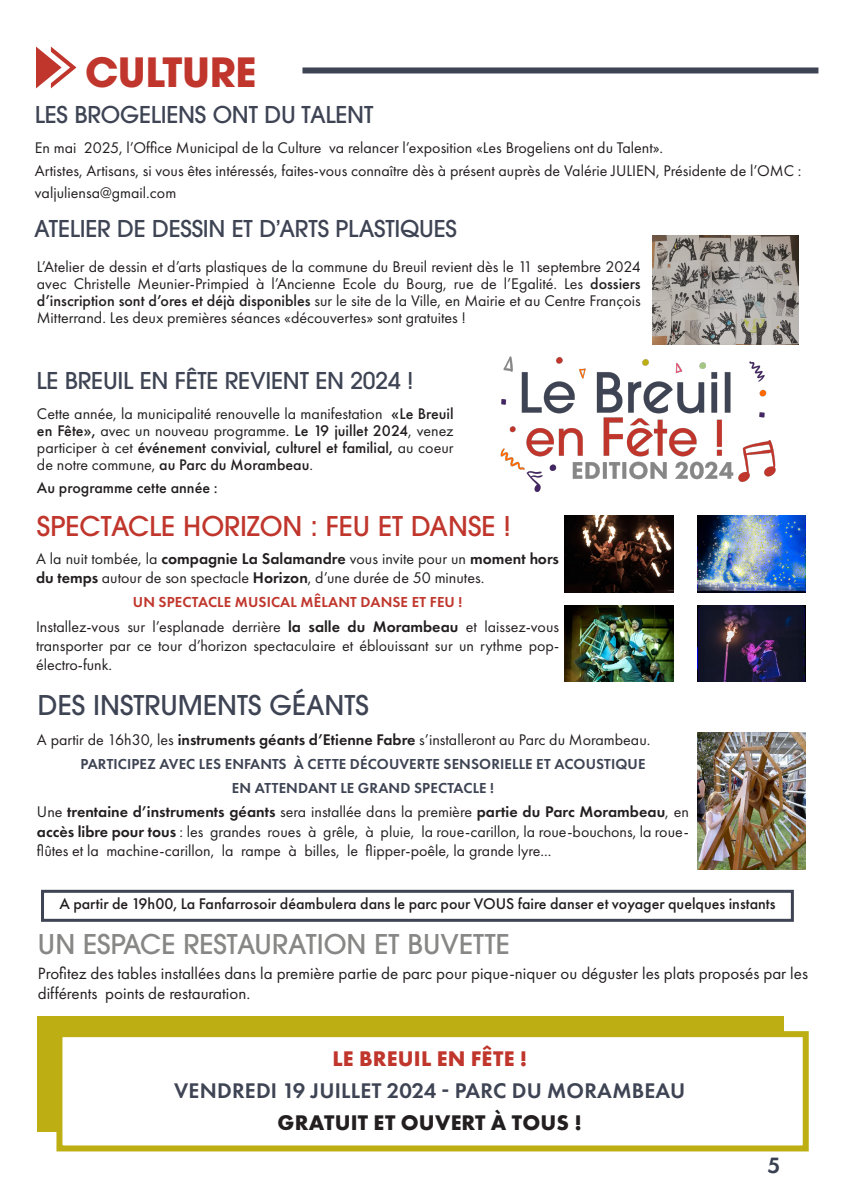
<style>
.page{position:relative;width:842px;height:1191px;background:#fff}
.page>*{position:absolute;margin:0;border:0;box-sizing:border-box;transform-origin:0 0}
.t1{font:700 40px "ITC Avant Garde Pro";letter-spacing:-.01em;color:#c0362c}
.t2{font:500 27px "ITC Avant Garde Pro";color:#878786}
.t3{font:500 27px "ITC Avant Garde Pro";color:#c0362c}
.t4{font:500 27px "ITC Avant Garde Pro";color:#3e4454}
.t5{font:500 23px "ITC Avant Garde Pro";letter-spacing:-.01em;color:#3e4454}
.t6{font:600 23px "Futura PT";color:#384151}
.t7{font:600 22px "Futura PT";letter-spacing:.01em;color:#3e4454}
.t8{font:700 22px "Futura PT";letter-spacing:.01em;color:#231f20}
.t9{font:700 22px "Futura PT";letter-spacing:.01em;color:#c0362c}
.t10{font:17px/20.4px "Futura PT";color:#231f20}
.t11{font:16px/17px "Futura PT";color:#231f20;text-align:justify}
.t12{font:500 16px "Futura PT";color:#231f20}
.t13{font:600 15px "Futura PT";letter-spacing:.01em;color:#3e4454}
.t14{font:600 15px "Futura PT";letter-spacing:.01em;color:#c0362c}
.s1{font-weight:500}
.s2{font-weight:600}
</style>
<div class="page">
<svg style="left:36px;top:47px;width:40px;height:41px"></svg>
<div style="left:302px;top:67px;width:516px;height:6px;background:#3e4454"></div>
<img style="left:653px;top:235px;width:145px;height:109px">
<img style="left:500px;top:356px;width:276px;height:136px">
<img style="left:564px;top:605px;width:109px;height:77px">
<img style="left:697px;top:605px;width:109px;height:76px">
<img style="left:697px;top:516px;width:109px;height:76px">
<img style="left:564px;top:516px;width:109px;height:76px">
<img style="left:697px;top:733px;width:109px;height:137px">
<div style="left:41px;top:889px;width:753px;height:32px;border:3px solid #3e4454"></div>
<div style="left:38px;top:1016px;width:746px;height:115px;background:#bdae13"></div>
<div style="left:56px;top:1031px;width:753px;height:120px;background:#fff;border:6px solid #bdae13"></div>
<p class="t1" style="left:85px;top:46px;width:173px">CULTURE</p>
<p class="t5" style="left:35px;top:100px;width:340px">LES BROGELIENS ONT DU TALENT</p>
<p class="t11" style="left:35px;top:139px;width:630px">En mai 2025, l’Office Municipal de la Culture va relancer l’exposition «Les Brogeliens ont du Talent».</p>
<p class="t11" style="left:35px;top:162px;width:768px">Artistes, Artisans, si vous êtes intéressés, faites-vous connaître dès à présent auprès de Valérie JULIEN, Présidente de l’OMC :</p>
<p class="t11" style="left:35px;top:184px;width:143px">valjuliensa@gmail.com</p>
<p class="t5" style="left:34px;top:213px;width:425px">ATELIER DE DESSIN ET D’ARTS PLASTIQUES</p>
<p class="t11" style="left:37px;top:258px;width:605px">L’Atelier de dessin et d’arts plastiques de la commune du Breuil revient dès le 11 septembre 2024 avec Christelle Meunier-Primpied à l’Ancienne Ecole du Bourg, rue de l’Egalité. Les <span class="s1">dossiers d’inscription sont d’ores et déjà disponibles</span> sur le site de la Ville, en Mairie et au Centre François Mitterrand. Les deux premières séances «découvertes» sont gratuites !</p>
<p class="t5" style="left:37px;top:366px;width:378px">LE BREUIL EN FÊTE REVIENT EN 2024 !</p>
<p class="t11" style="left:37px;top:405px;width:418px">Cette année, la municipalité renouvelle la manifestation <span class="s1">«Le Breuil en Fête»,</span> avec un nouveau programme. <span class="s1">Le 19 juillet 2024</span>, venez participer à cet <span class="s1">événement convivial, culturel et familial,</span> au coeur de notre commune, <span class="s1">au Parc du Morambeau</span>.</p>
<p class="t12" style="left:37px;top:478px;width:182px">Au programme cette année :</p>
<p class="t3" style="left:37px;top:508px;width:475px">SPECTACLE HORIZON : FEU ET DANSE !</p>
<p class="t11" style="left:36px;top:549px;width:525px;line-height:19.2px">A la nuit tombée, la <span class="s2">compagnie La Salamandre</span> vous invite pour un <span class="s2">moment hors du temps</span> autour de son spectacle <span class="s2">Horizon</span>, d’une durée de 50 minutes.</p>
<p class="t14" style="left:133px;top:592px;width:331px">UN SPECTACLE MUSICAL MÊLANT DANSE ET FEU !</p>
<p class="t11" style="left:36px;top:617px;width:525px;line-height:19.2px">Installez-vous sur l’esplanade derrière <span class="s2">la salle du Morambeau</span> et laissez-vous transporter par ce tour d’horizon spectaculaire et éblouissant sur un rythme pop&shy;électro-funk.</p>
<p class="t4" style="left:38px;top:687px;width:332px">DES INSTRUMENTS GÉANTS</p>
<p class="t11" style="left:37px;top:731px;width:615px">A partir de 16h30, les <span class="s2">instruments géants d’Etienne Fabre</span> s’installeront au Parc du Morambeau.</p>
<p class="t13" style="left:80px;top:754px;width:567px">PARTICIPEZ AVEC LES ENFANTS À CETTE DÉCOUVERTE SENSORIELLE ET ACOUSTIQUE</p>
<p class="t13" style="left:232px;top:778px;width:264px">EN ATTENDANT LE GRAND SPECTACLE !</p>
<p class="t11" style="left:37px;top:802px;width:653px;line-height:19.2px">Une <span class="s2">trentaine d’instruments géants</span> sera installée dans la première <span class="s2">partie du Parc Morambeau</span>, en <span class="s2">accès libre pour tous</span> : les grandes roues à grêle, à pluie, la roue-carillon, la roue-bouchons, la roue&shy;flûtes et la machine-carillon, la rampe à billes, le flipper-poêle, la grande lyre...</p>
<p class="t12" style="left:59px;top:894px;width:717px">A partir de 19h00, La Fanfarrosoir déambulera dans le parc pour VOUS faire danser et voyager quelques instants</p>
<p class="t2" style="left:38px;top:926px;width:473px">UN ESPACE RESTAURATION ET BUVETTE</p>
<p class="t10" style="left:38px;top:963px;width:771px">Profitez des tables installées dans la première partie de parc pour pique-niquer ou déguster les plats proposés par les différents points de restauration.</p>
<p class="t9" style="left:332px;top:1044px;width:196px">LE BREUIL EN FÊTE !</p>
<p class="t7" style="left:174px;top:1076px;width:512px">VENDREDI 19 JUILLET 2024 - PARC DU MORAMBEAU</p>
<p class="t8" style="left:278px;top:1108px;width:306px">GRATUIT ET OUVERT À TOUS !</p>
<h3 class="t6" style="left:767px;top:1150px;width:15px">5</h3>
</div>
